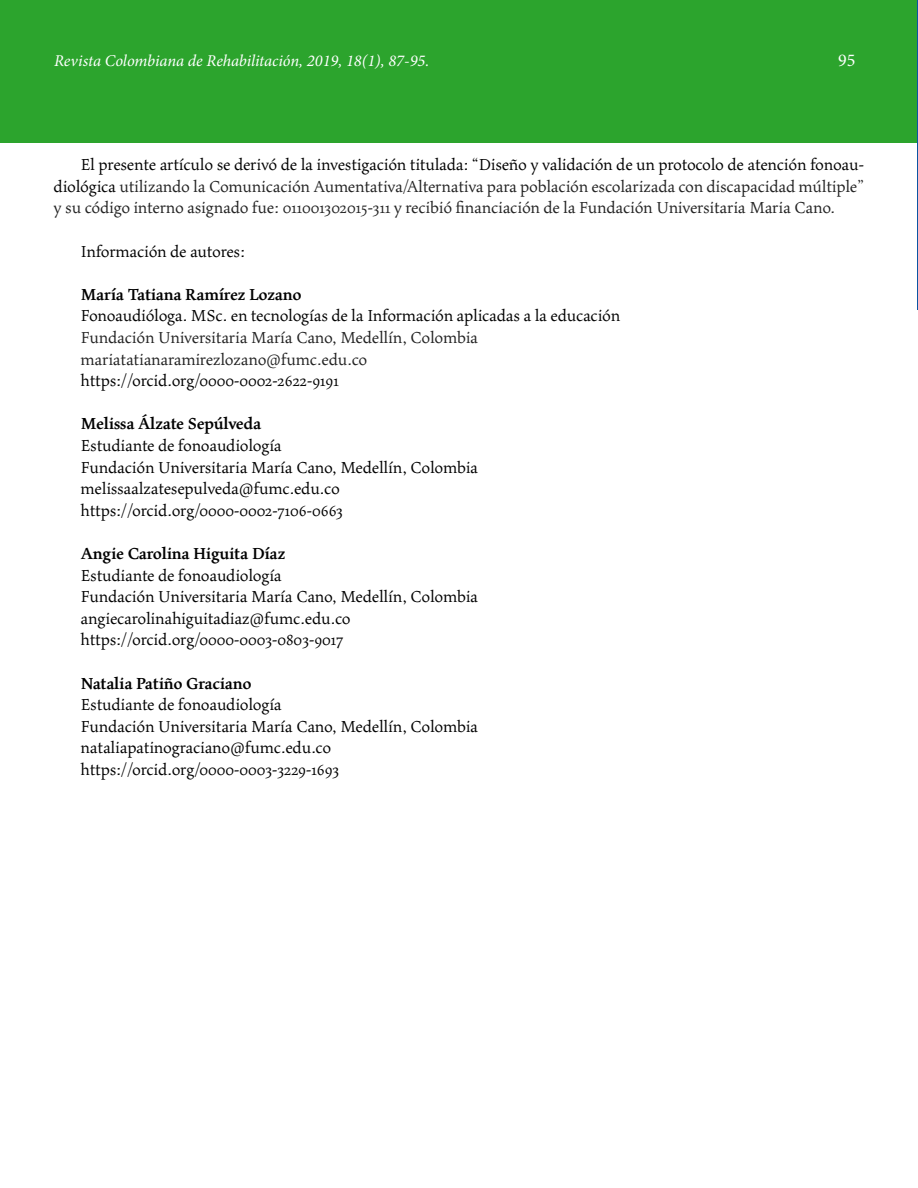
<style>
.page{position:relative;width:918px;height:1188px;background:#fff}
.page>*{position:absolute;margin:0;border:0;box-sizing:border-box;transform-origin:0 0}
.t1{font:18px/21.6px "Maiola Pro";color:#000}
.t2{font:18px/21.6px "Maiola Pro";color:#222;text-align:justify}
.t3{font:700 18px "Maiola Pro";color:#000}
.t4{font:18px "Minion Pro";color:#fff}
.t5{font:italic 16.5px "Minion Pro";letter-spacing:-.005em;color:#fff}
.s1{color:#000}
</style>
<div class="page">
<div style="left:0;top:0;width:918px;height:142px;background:#2ca42d"></div>
<hr style="left:917px;top:0;width:1px;height:310px;background:#0b55a3">
<p class="t5" style="left:54px;top:49px;width:377px">Revista Colombiana de Rehabilitación, 2019, 18(1), 87-95.</p>
<p class="t4" style="left:838px;top:49px;width:19px">95</p>
<p class="t2" style="left:54px;top:154px;width:812px;text-indent:27px"><span class="s1">El presente artículo se derivó de la investigación titulada: “Diseño y validación de un protocolo de atención fonoau&shy;diológica</span> utilizando la Comunicación Aumentativa/Alternativa para población escolarizada con discapacidad múltiple” y su código interno asignado fue: 011001302015-311 y recibió financiación de la Fundación Universitaria Maria Cano.</p>
<p class="t1" style="left:81px;top:241px;width:166px">Información de autores:</p>
<p class="t3" style="left:81px;top:285px;width:222px">María Tatiana Ramírez Lozano</p>
<p class="t1" style="left:81px;top:305px;width:541px">Fonoaudióloga. MSc. en tecnologías de la Información aplicadas a la educación</p>
<p class="t2" style="left:81px;top:327px;width:399px">Fundación Universitaria María Cano, Medellín, Colombia mariatatianaramirezlozano@fumc.edu.co</p>
<p class="t1" style="left:81px;top:370px;width:259px">https://orcid.org/0000-0002-2622-9191</p>
<p class="t3" style="left:81px;top:414px;width:182px">Melissa Álzate Sepúlveda</p>
<p class="t1" style="left:81px;top:435px;width:399px">Estudiante de fonoaudiología<br>Fundación Universitaria María Cano, Medellín, Colombia melissaalzatesepulveda@fumc.edu.co https://orcid.org/0000-0002-7106-0663</p>
<p class="t3" style="left:81px;top:544px;width:206px">Angie Carolina Higuita Díaz</p>
<p class="t1" style="left:81px;top:565px;width:399px">Estudiante de fonoaudiología<br>Fundación Universitaria María Cano, Medellín, Colombia angiecarolinahiguitadiaz@fumc.edu.co https://orcid.org/0000-0003-0803-9017</p>
<p class="t3" style="left:81px;top:673px;width:172px">Natalia Patiño Graciano</p>
<p class="t1" style="left:81px;top:694px;width:399px">Estudiante de fonoaudiología<br>Fundación Universitaria María Cano, Medellín, Colombia nataliapatinograciano@fumc.edu.co https://orcid.org/0000-0003-3229-1693</p>
</div>
